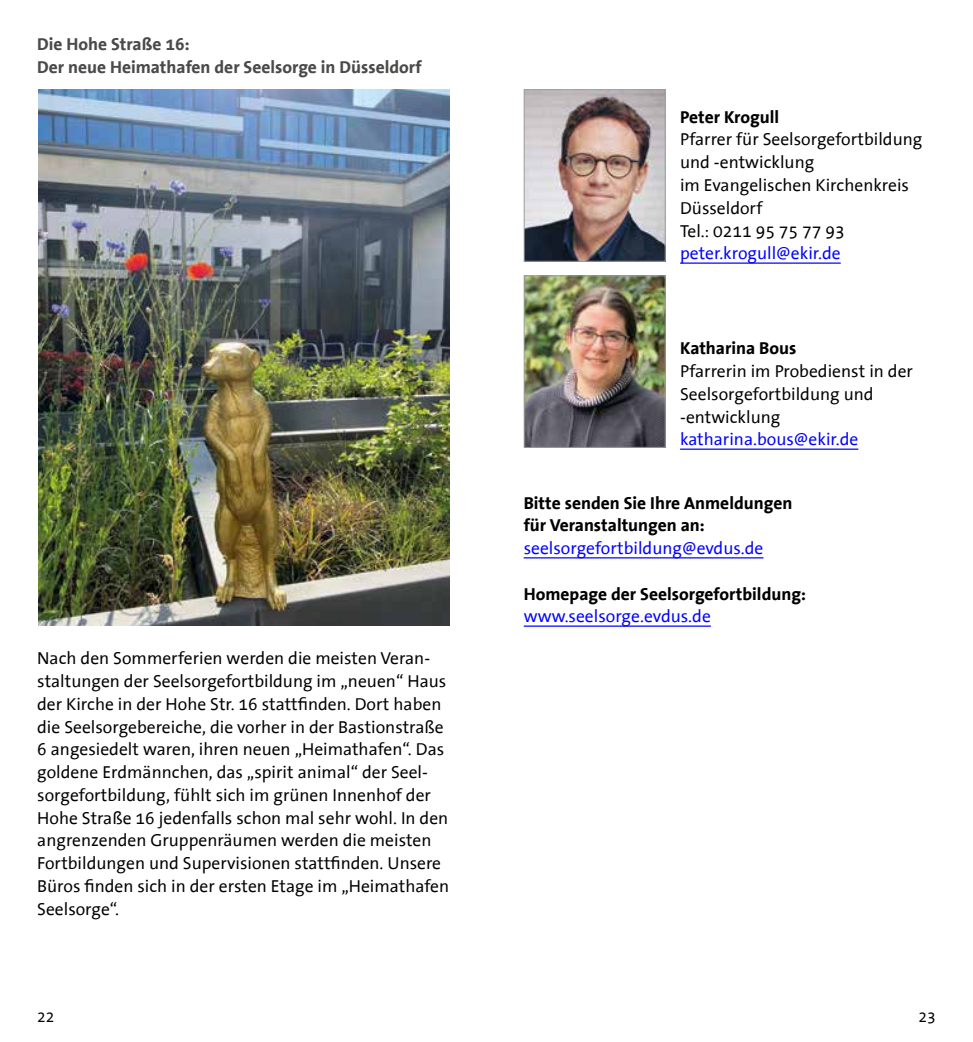
<style>
.page{position:relative;width:973px;height:1042px;background:#fff}
.page>*{position:absolute;margin:0;border:0;box-sizing:border-box;transform-origin:0 0}
.t1{font:17.5px/22.8px "The Sans Office";color:#000}
.t2{font:700 17.5px/22.8px "The Sans Office";color:#000}
.t3{font:17.5px "The Sans Office";color:#00f}
.t4{font:700 17.5px/22.8px "The Sans Office";color:#4a4a49}
.t5{font:15.75px "The Sans Office";color:#000}
</style>
<div class="page">
<img style="left:38px;top:89px;width:411px;height:536px">
<img style="left:525px;top:277px;width:138px;height:169px">
<div style="left:523px;top:275px;width:142px;height:173px;border:1px solid #9d9d9c"></div>
<img style="left:525px;top:91px;width:138px;height:169px">
<div style="left:523px;top:89px;width:142px;height:173px;border:1px solid #9d9d9c"></div>
<hr style="left:680px;top:448px;width:178px;height:2px;background:#00f">
<hr style="left:680px;top:262px;width:160px;height:2px;background:#00f">
<hr style="left:523px;top:557px;width:240px;height:1px;background:#00f">
<hr style="left:523px;top:625px;width:187px;height:2px;background:#00f">
<p class="t4" style="left:37px;top:33px;width:386px">Die Hohe Straße 16:<br>Der neue Heimathafen der Seelsorge in Düsseldorf</p>
<p class="t1" style="left:37px;top:648px;width:413px">Nach den Sommerferien werden die meisten Veran&shy;staltungen der Seelsorgefortbildung im „neuen“ Haus der Kirche in der Hohe Str. 16 stattfinden. Dort haben die Seelsorgebereiche, die vorher in der Bastionstraße 6 angesiedelt waren, ihren neuen „Heimathafen“. Das goldene Erdmännchen, das „spirit animal“ der Seel&shy;sorgefortbildung, fühlt sich im grünen Innenhof der Hohe Straße 16 jedenfalls schon mal sehr wohl. In den angrenzenden Gruppenräumen werden die meisten Fortbildungen und Supervisionen stattfinden. Unsere Büros finden sich in der ersten Etage im „Heimathafen Seelsorge“.</p>
<p class="t2" style="left:680px;top:106px;width:100px">Peter Krogull</p>
<p class="t1" style="left:680px;top:129px;width:244px">Pfarrer für Seelsorgefortbildung und -entwicklung<br>im Evangelischen Kirchenkreis<br>Düsseldorf<br>Tel.: 0211 95 75 77 93</p>
<p class="t3" style="left:680px;top:244px;width:162px">peter.krogull@ekir.de</p>
<p class="t2" style="left:680px;top:338px;width:118px">Katharina Bous</p>
<p class="t1" style="left:680px;top:360px;width:234px">Pfarrerin im Probedienst in der<br>Seelsorgefortbildung und -entwicklung</p>
<p class="t3" style="left:680px;top:430px;width:180px">katharina.bous@ekir.de</p>
<p class="t2" style="left:523px;top:492px;width:270px">Bitte senden Sie Ihre Anmeldungen für Veranstaltungen an:</p>
<p class="t3" style="left:523px;top:539px;width:241px">seelsorgefortbildung@evdus.de</p>
<p class="t2" style="left:523px;top:583px;width:284px">Homepage der Seelsorgefortbildung:</p>
<p class="t3" style="left:523px;top:607px;width:189px">www.seelsorge.evdus.de</p>
<p class="t5" style="left:37px;top:1008px;width:19px">22</p>
<p class="t5" style="left:918px;top:1008px;width:19px">23</p>
</div>
